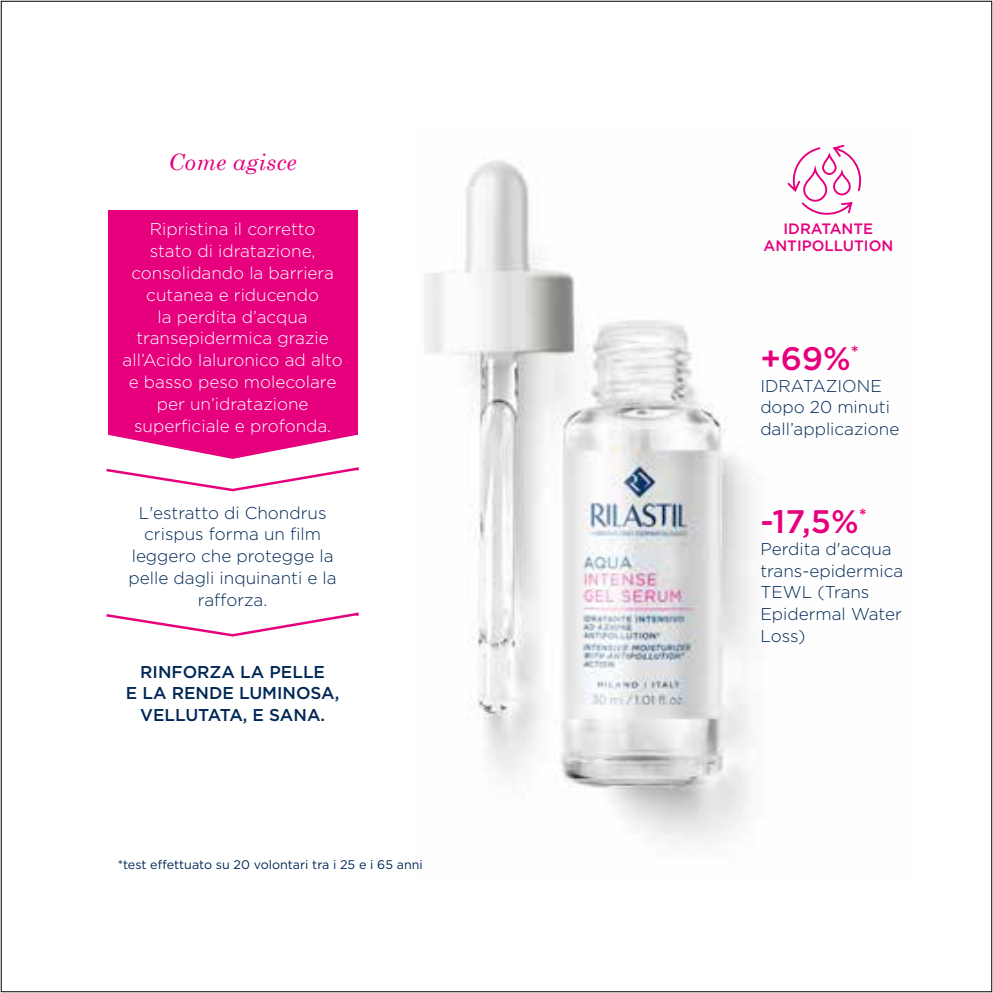
<style>
.page{position:relative;width:993px;height:993px;background:#fff}
.page>*{position:absolute;margin:0;border:0;box-sizing:border-box;transform-origin:0 0}
.t1{font:500 32.5px "Gotham";color:#e6007d}
.t2{font:italic 22.5px "Century Schoolbook";letter-spacing:.01em;color:#e6007d}
.t3{font:300 17px/21.8px "Gotham";color:#fff;text-align:center}
.t4{font:300 17px/21.8px "Gotham";color:#002856}
.t5{font:500 17px/21.8px "Gotham";color:#002856;text-align:center}
.t6{font:500 15px/17.5px "Gotham";color:#e6007d;text-align:center}
.t7{font:12.5px "Gotham";color:#002856}
</style>
<div class="page">
<svg style="left:106px;top:612px;width:253px;height:25px"></svg>
<svg style="left:106px;top:467px;width:253px;height:25px"></svg>
<div style="left:108px;top:210px;width:249px;height:224px;background:#e6007d"></div>
<img style="left:424px;top:160px;width:328px;height:682px">
<svg style="left:787px;top:144px;width:75px;height:71px"></svg>
<svg style="left:108px;top:434px;width:249px;height:24px"></svg>
<h2 class="t2" style="left:168px;top:148px;width:130px">Come agisce</h2>
<p class="t3" style="left:123px;top:218px;width:221px">Ripristina il corretto<br>stato di idratazione, consolidando la barriera cutanea e riducendo<br>la perdita d’acqua transepidermica grazie all’Acido Ialuronico ad alto e basso peso molecolare per un’idratazione superficiale e profonda.</p>
<p class="t4" style="left:128px;top:501px;width:209px;text-align:center">L'estratto di Chondrus crispus forma un film leggero che protegge la pelle dagli inquinanti e la rafforza.</p>
<p class="t5" style="left:126px;top:660px;width:215px">RINFORZA LA PELLE<br>E LA RENDE LUMINOSA,<br>VELLUTATA, E SANA.</p>
<p class="t7" style="left:118px;top:856px;width:306px">*test effettuato su 20 volontari tra i 25 e i 65 anni</p>
<p class="t6" style="left:763px;top:219px;width:131px">IDRATANTE<br>ANTIPOLLUTION</p>
<h1 class="t1" style="left:760px;top:337px;width:100px">+69%<sup>*</sup></h1>
<p class="t4" style="left:760px;top:374px;width:140px">IDRATAZIONE dopo 20 minuti dall’applicazione</p>
<h1 class="t1" style="left:760px;top:500px;width:108px">-17,5%<sup>*</sup></h1>
<p class="t4" style="left:760px;top:537px;width:144px">Perdita d'acqua trans-epidermica<br>TEWL (Trans<br>Epidermal Water<br>Loss)</p>
</div>
